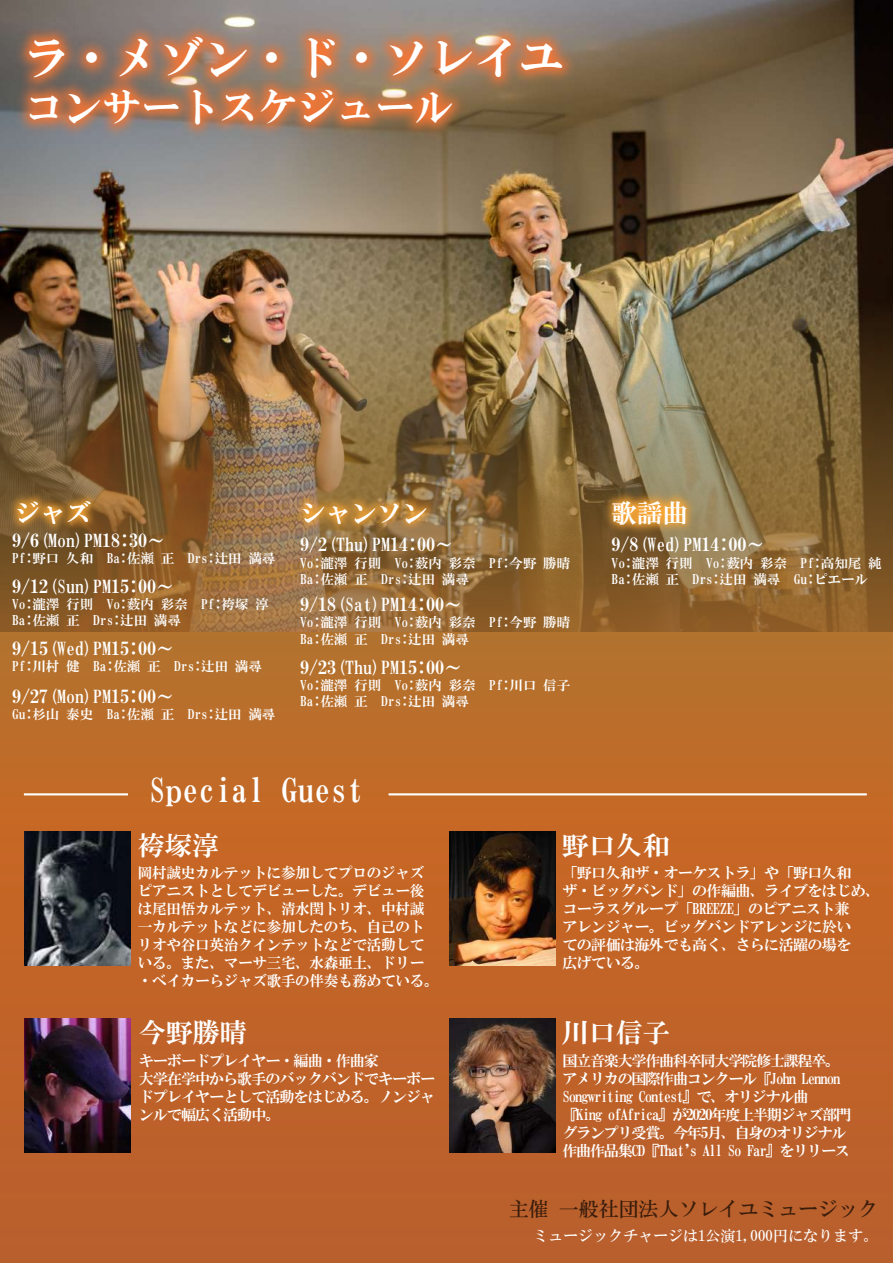
<style>
.page{position:relative;width:893px;height:1263px;background:#fff}
.page>*{position:absolute;margin:0;border:0;box-sizing:border-box;transform-origin:0 0}
.t1{font:45px "HG Mincho E";color:#fff}
.t2{font:39px "HG Mincho E";color:#fff}
.t3{font:33px "HG Mincho E";color:#fff}
.t4{font:27px "HG Mincho E";color:#fff}
.t5{font:25.5px "HG Mincho E";color:#fff}
.t6{font:19.95px "HG Mincho B";color:#391c0b}
.t7{font:18px "HG Mincho E";color:#fff}
.t8{font:15px/18px "HG Mincho E";letter-spacing:-.08em;color:#fff}
.t9{font:15px/18px "HG Mincho E";letter-spacing:-.015em;color:#fff}
.t10{font:15px/18px "HG Mincho E";letter-spacing:-.04em;color:#fff}
.t11{font:15px/18px "HG Mincho E";letter-spacing:-.06em;color:#fff}
.t12{font:15px "HG Mincho B";color:#fff}
.t13{font:13.5px/16.2px "HG Mincho E";color:#fff}
</style>
<div class="page">
<svg style="left:0;top:631px;width:893px;height:632px;background:#bd6629"></svg>
<img style="left:0;top:0;width:893px;height:631px">
<img style="left:555px;top:442px;width:191px;height:140px">
<img style="left:0;top:0;width:622px;height:186px">
<img style="left:0;top:442px;width:148px;height:140px">
<img style="left:243px;top:442px;width:241px;height:140px">
<hr style="left:389px;top:793px;width:478px;height:2px;background:#fff">
<hr style="left:24px;top:793px;width:104px;height:2px;background:#fff">
<img style="left:24px;top:831px;width:106px;height:134px">
<img style="left:24px;top:1018px;width:106px;height:134px">
<img style="left:450px;top:1018px;width:106px;height:134px">
<img style="left:450px;top:831px;width:106px;height:134px">
<h1 class="t1" style="left:24px;top:35px;width:542px">ラ・メゾン・ド・ソレイユ</h1>
<h2 class="t2" style="left:24px;top:87px;width:431px">コンサートスケジュール</h2>
<h3 class="t5" style="left:15px;top:500px;width:78px">ジャズ</h3>
<h3 class="t5" style="left:300px;top:500px;width:129px">シャンソン</h3>
<h3 class="t7" style="left:12px;top:531px;width:155px">9/6(Mon)PM18:30～</h3>
<p class="t13" style="left:12px;top:550px;width:265px">Pf:野口 久和　Ba:佐瀬 正　Drs:辻田 満尋</p>
<h3 class="t7" style="left:12px;top:577px;width:164px">9/12(Sun)PM15:00～</h3>
<p class="t13" style="left:12px;top:596px;width:258px">Vo:瀧澤 行則　Vo:薮内 彩奈　Pf:袴塚 淳<br>Ba:佐瀬 正　Drs:辻田 満尋</p>
<h3 class="t7" style="left:12px;top:639px;width:163px">9/15(Wed)PM15:00～</h3>
<p class="t13" style="left:12px;top:658px;width:251px">Pf:川村 健　Ba:佐瀬 正　Drs:辻田 満尋</p>
<h3 class="t7" style="left:12px;top:687px;width:163px">9/27(Mon)PM15:00～</h3>
<p class="t13" style="left:12px;top:706px;width:265px">Gu:杉山 泰史　Ba:佐瀬 正　Drs:辻田 満尋</p>
<h3 class="t7" style="left:300px;top:536px;width:155px">9/2(Thu)PM14:00～</h3>
<p class="t13" style="left:300px;top:555px;width:272px">Vo:瀧澤 行則　Vo:薮内 彩奈　Pf:今野 勝晴<br>Ba:佐瀬 正　Drs:辻田 満尋</p>
<h3 class="t7" style="left:300px;top:596px;width:164px">9/18(Sat)PM14:00～</h3>
<p class="t13" style="left:300px;top:614px;width:272px">Vo:瀧澤 行則　Vo:薮内 彩奈　Pf:今野 勝晴<br>Ba:佐瀬 正　Drs:辻田 満尋</p>
<h3 class="t7" style="left:300px;top:658px;width:164px">9/23(Thu)PM15:00～</h3>
<p class="t13" style="left:300px;top:677px;width:272px">Vo:瀧澤 行則　Vo:薮内 彩奈　Pf:川口 信子<br>Ba:佐瀬 正　Drs:辻田 満尋</p>
<h3 class="t5" style="left:612px;top:500px;width:78px">歌謡曲</h3>
<h3 class="t7" style="left:612px;top:536px;width:154px">9/8(Wed)PM14:00～</h3>
<p class="t13" style="left:612px;top:555px;width:272px">Vo:瀧澤 行則　Vo:薮内 彩奈　Pf:高知尾 純<br>Ba:佐瀬 正　Drs:辻田 満尋　Gu:ピエール</p>
<h3 class="t3" style="left:149px;top:774px;width:216px">Special Guest</h3>
<h3 class="t4" style="left:138px;top:832px;width:82px">袴塚淳</h3>
<h3 class="t4" style="left:562px;top:832px;width:109px">野口久和</h3>
<p class="t10" style="left:562px;top:863px;width:319px">「野口久和ザ・オーケストラ」や「野口久和<br>ザ・ビッグバンド」の作編曲、ライブをはじめ、コーラスグループ「BREEZE」のピアニスト兼<br>アレンジャー。ビッグバンドアレンジに於い<br>ての評価は海外でも高く、さらに活躍の場を<br>広げている。</p>
<p class="t9" style="left:138px;top:863px;width:302px">岡村誠史カルテットに参加してプロのジャズピアニストとしてデビューした。デビュー後は尾田悟カルテット、清水閏トリオ、中村誠一カルテットなどに参加したのち、自己のトリオや谷口英治クインテットなどで活動している。また、マーサ三宅、水森亜土、ドリー・ベイカーらジャズ歌手の伴奏も務めている。</p>
<h3 class="t4" style="left:139px;top:1018px;width:109px">今野勝晴</h3>
<p class="t11" style="left:139px;top:1052px;width:298px">キーボードプレイヤー・編曲・作曲家<br>大学在学中から歌手のバックバンドでキーボードプレイヤーとして活動をはじめる。ノンジャンルで幅広く活動中。</p>
<h3 class="t4" style="left:562px;top:1018px;width:109px">川口信子</h3>
<p class="t8" style="left:562px;top:1052px;width:290px">国立音楽大学作曲科卒同大学院修士課程卒。アメリカの国際作曲コンクール『John Lennon<br>Songwriting Contest』で、オリジナル曲『King ofAfrica』が2020年度上半期ジャズ部門グランプリ受賞。今年5月、自身のオリジナル作曲作品集CD『That's All So Far』をリリース</p>
<h3 class="t6" style="left:509px;top:1198px;width:371px">主催 一般社団法人ソレイユミュージック</h3>
<p class="t12" style="left:533px;top:1228px;width:346px">ミュージックチャージは1公演1,000円になります。</p>
</div>
